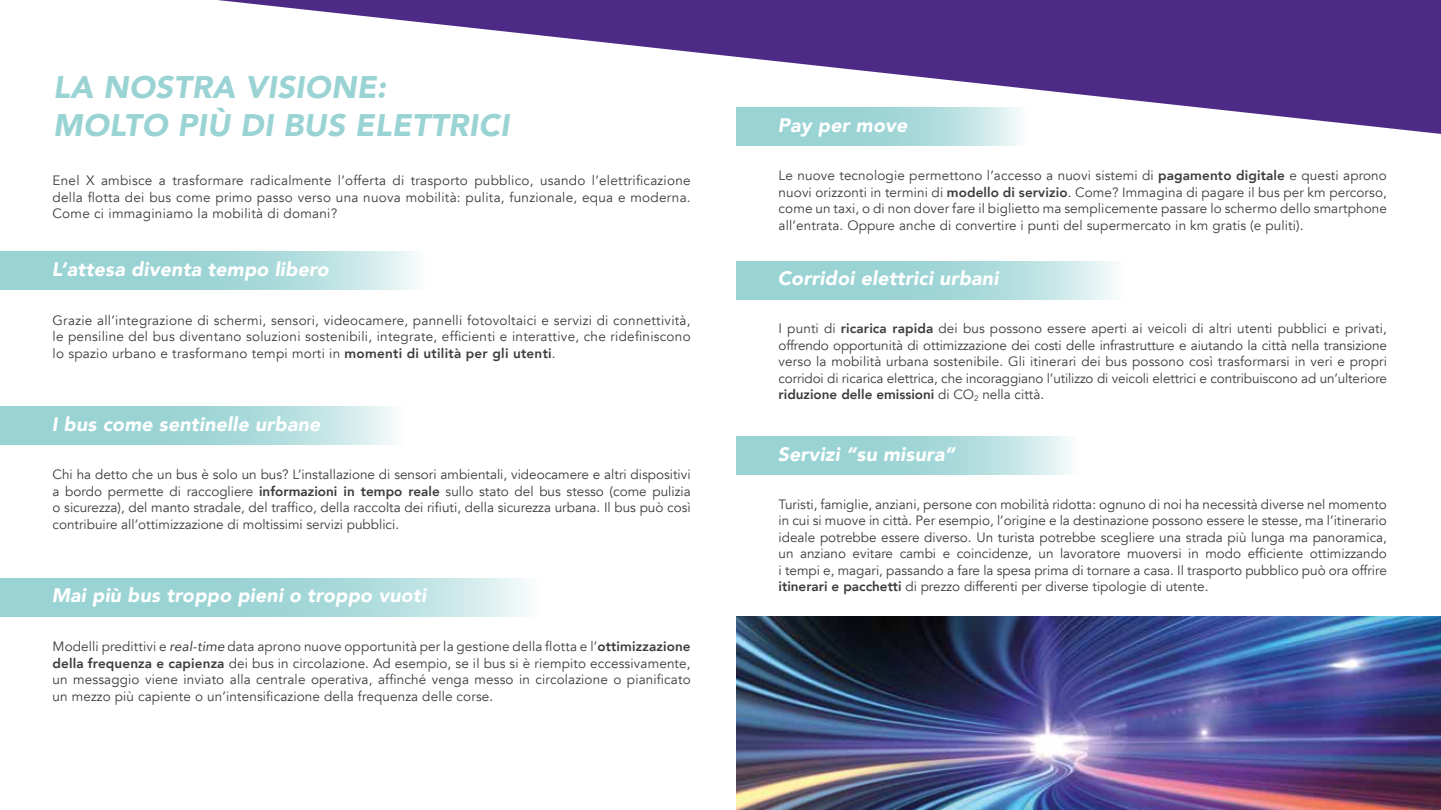
<style>
.page{position:relative;width:1441px;height:810px;background:#fff}
.page>*{position:absolute;margin:0;border:0;box-sizing:border-box;transform-origin:0 0}
.t1{font:italic 900 31.2px/37.3px "Avenir";letter-spacing:.01em;color:#9ad3d4}
.t2{font:italic 900 19.5px "Avenir";letter-spacing:.01em;color:#fff}
.t3{font:13.5px/16.5px "Avenir";letter-spacing:.01em;color:#3c3c3b;text-align:justify}
.s1{font-weight:800}
.s2{font-style:italic}
</style>
<div class="page">
<svg style="left:218px;top:0;width:1222px;height:134px;fill:#4d2a86"></svg>
<svg style="left:0;top:252px;width:414px;height:38px;background:#aadadb"></svg>
<svg style="left:0;top:406px;width:393px;height:38px;background:#abdadb"></svg>
<svg style="left:0;top:578px;width:525px;height:38px;background:#abdadb"></svg>
<svg style="left:736px;top:107px;width:290px;height:38px;background:#addbdc"></svg>
<svg style="left:736px;top:261px;width:377px;height:38px;background:#abdadb"></svg>
<svg style="left:736px;top:437px;width:333px;height:38px;background:#abdadb"></svg>
<img style="left:736px;top:616px;width:704px;height:194px">
<h1 class="t1" style="left:53px;top:68px;width:457px">LA NOSTRA VISIONE:<br>MOLTO PIÙ DI BUS ELETTRICI</h1>
<p class="t3" style="left:53px;top:173px;width:639px">Enel X ambisce a trasformare radicalmente l’offerta di trasporto pubblico, usando l’elettrificazione della flotta dei bus come primo passo verso una nuova mobilità: pulita, funzionale, equa e moderna.<br>Come ci immaginiamo la mobilità di domani?</p>
<h2 class="t2" style="left:52px;top:253px;width:278px">L’attesa diventa tempo libero</h2>
<p class="t3" style="left:53px;top:312px;width:639px">Grazie all’integrazione di schermi, sensori, videocamere, pannelli fotovoltaici e servizi di connettività, le pensiline del bus diventano soluzioni sostenibili, integrate, efficienti e interattive, che ridefiniscono lo spazio urbano e trasformano tempi morti in <span class="s1">momenti di utilità per gli utenti</span>.</p>
<h2 class="t2" style="left:52px;top:408px;width:270px">I bus come sentinelle urbane</h2>
<p class="t3" style="left:53px;top:467px;width:639px">Chi ha detto che un bus è solo un bus? L’installazione di sensori ambientali, videocamere e altri dispositivi a bordo permette di raccogliere <span class="s1">informazioni in tempo reale</span> sullo stato del bus stesso (come pulizia o sicurezza), del manto stradale, del traffico, della raccolta dei rifiuti, della sicurezza urbana. Il bus può così contribuire all’ottimizzazione di moltissimi servizi pubblici.</p>
<h2 class="t2" style="left:52px;top:580px;width:376px">Mai più bus troppo pieni o troppo vuoti</h2>
<p class="t3" style="left:53px;top:639px;width:639px">Modelli predittivi e <span class="s2">real-time</span> data aprono nuove opportunità per la gestione della flotta e l’<span class="s1">ottimizzazione della frequenza e capienza</span> dei bus in circolazione. Ad esempio, se il bus si è riempito eccessivamente, un messaggio viene inviato alla centrale operativa, affinché venga messo in circolazione o pianificato un mezzo più capiente o un’intensificazione della frequenza delle corse.</p>
<h2 class="t2" style="left:777px;top:109px;width:131px">Pay per move</h2>
<p class="t3" style="left:778px;top:168px;width:610px">Le nuove tecnologie permettono l’accesso a nuovi sistemi di <span class="s1">pagamento digitale</span> e questi aprono nuovi orizzonti in termini di <span class="s1">modello di servizio</span>. Come? Immagina di pagare il bus per km percorso, come un taxi, o di non dover fare il biglietto ma semplicemente passare lo schermo dello smartphone all’entrata. Oppure anche di convertire i punti del supermercato in km gratis (e puliti).</p>
<h2 class="t2" style="left:777px;top:262px;width:222px">Corridoi elettrici urbani</h2>
<p class="t3" style="left:778px;top:320px;width:610px">I punti di <span class="s1">ricarica rapida</span> dei bus possono essere aperti ai veicoli di altri utenti pubblici e privati, offrendo opportunità di ottimizzazione dei costi delle infrastrutture e aiutando la città nella transizione verso la mobilità urbana sostenibile. Gli itinerari dei bus possono così trasformarsi in veri e propri corridoi di ricarica elettrica, che incoraggiano l’utilizzo di veicoli elettrici e contribuiscono ad un’ulteriore <span class="s1">riduzione delle emissioni</span> di CO<sub>2</sub> nella città.</p>
<h2 class="t2" style="left:777px;top:438px;width:179px">Servizi “su misura”</h2>
<p class="t3" style="left:778px;top:496px;width:610px">Turisti, famiglie, anziani, persone con mobilità ridotta: ognuno di noi ha necessità diverse nel momento in cui si muove in città. Per esempio, l’origine e la destinazione possono essere le stesse, ma l’itinerario ideale potrebbe essere diverso. Un turista potrebbe scegliere una strada più lunga ma panoramica, un anziano evitare cambi e coincidenze, un lavoratore muoversi in modo efficiente ottimizzando i tempi e, magari, passando a fare la spesa prima di tornare a casa. Il trasporto pubblico può ora offrire <span class="s1">itinerari e pacchetti</span> di prezzo differenti per diverse tipologie di utente.</p>
</div>
